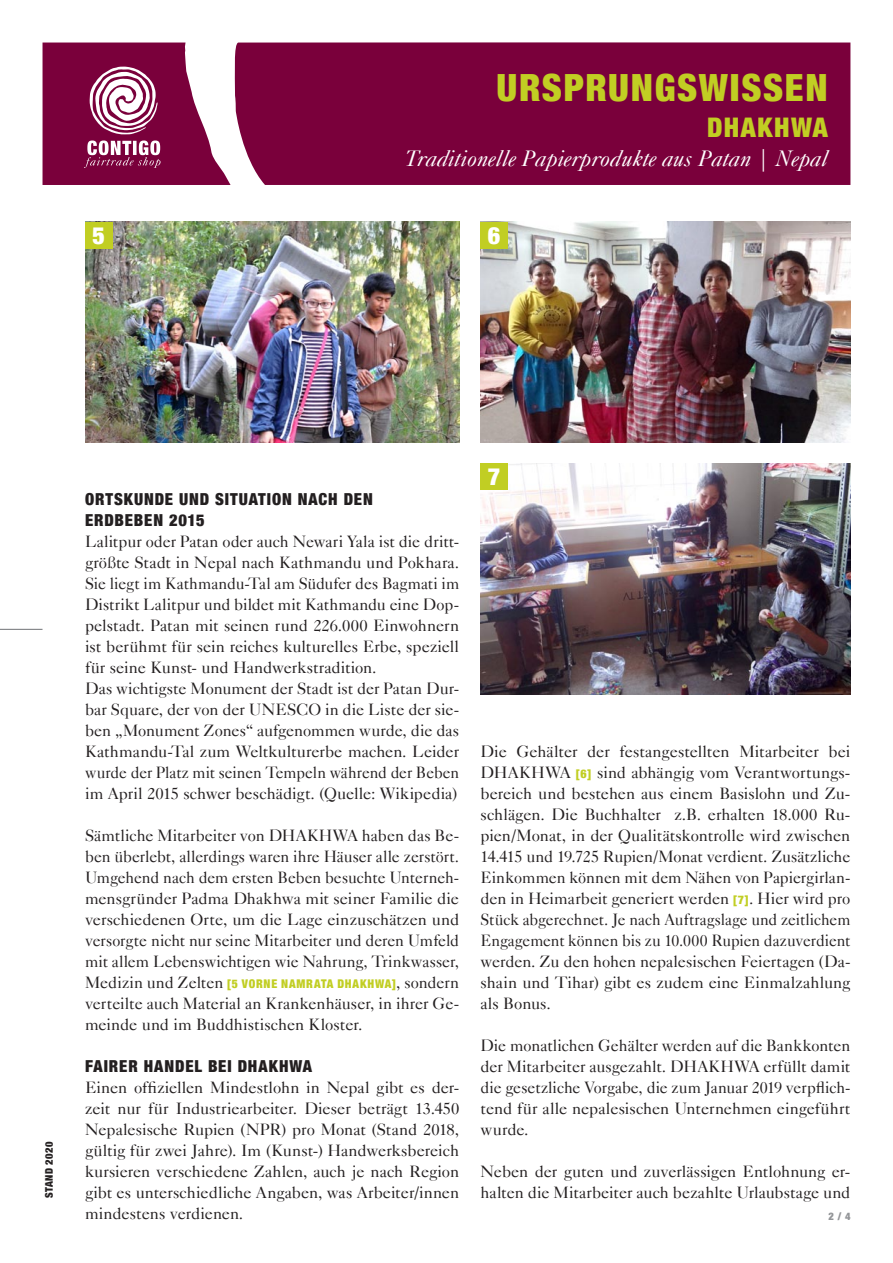
<style>
.page{position:relative;width:893px;height:1263px;background:#fff}
.page>*{position:absolute;margin:0;border:0;box-sizing:border-box;transform-origin:0 0}
.t1{font:900 condensed 37.5px "Helvetica Neue LT";letter-spacing:.045em;color:#c1ce23}
.t2{font:900 condensed 27px "Helvetica Neue LT";letter-spacing:.055em;color:#c1ce23}
.t3{font:900 condensed 24px "Helvetica Neue LT";color:#fff}
.t4{font:italic 22.5px "Caslon Five Forty LT";color:#fff}
.t5{font:16.5px/21px "Caslon Five Forty LT";letter-spacing:-.005em;color:#231f20;text-align:justify}
.t6{font:900 condensed 16.5px "Helvetica Neue LT";letter-spacing:.045em;color:#231f20}
.t7{font:900 condensed 10.5px "Helvetica Neue LT";letter-spacing:.05em;color:#231f20}
.t8{font:900 condensed 10.5px "Helvetica Neue LT";color:#939598}
.s1{font-family:"Helvetica Neue LT";font-weight:900;font-stretch:condensed;font-size:12px;color:#c1ce23}
</style>
<div class="page">
<div style="left:234px;top:42px;width:616px;height:143px;background:#7a003b"></div>
<svg style="left:43px;top:43px;width:188px;height:142px"></svg>
<hr style="left:0;top:629px;width:43px;height:1px;background:#808285">
<img style="left:85px;top:222px;width:374px;height:220px">
<img style="left:480px;top:222px;width:370px;height:220px">
<div style="left:85px;top:222px;width:27px;height:26px;background:#c1ce23"></div>
<div style="left:480px;top:222px;width:28px;height:26px;background:#c1ce23"></div>
<img style="left:480px;top:463px;width:370px;height:231px">
<div style="left:480px;top:463px;width:28px;height:27px;background:#c1ce23"></div>
<h1 class="t1" style="left:496px;top:65px;width:333px">URSPRUNGSWISSEN</h1>
<h2 class="t2" style="left:707px;top:111px;width:122px">DHAKHWA</h2>
<h3 class="t4" style="left:405px;top:145px;width:424px">Traditionelle Papierprodukte aus Patan | Nepal</h3>
<p class="t3" style="left:92px;top:220px;width:14px">5</p>
<p class="t3" style="left:488px;top:220px;width:14px">6</p>
<p class="t7" style="left:43px;top:1198px;width:59px;rotate:-90deg">STAND 2020</p>
<p class="t6" style="left:85px;top:489px;width:11px">ORTSKUN</p>
<p class="t6" style="left:155px;top:489px;width:70px">DEUND SITUATION</p>
<p class="t6" style="left:298px;top:489px;width:66px">NACH DEN</p>
<p class="t6" style="left:85px;top:510px;width:121px">ERDBEBEN 201 5</p>
<p class="t5" style="left:85px;top:531px;width:376px">Lalitpur oder Patan oder auch Newari Yala ist die dritt&shy;größte Stadt in Nepal nach Kathmandu und Pokhara.<br>Sie liegt im Kathmandu-Tal am Südufer des Bagmati im Distrikt Lalitpur und bildet mit Kathmandu eine Dop&shy;pelstadt. Patan mit seinen rund 226.000 Einwohnern ist berühmt für sein reiches kulturelles Erbe, speziell für seine Kunst- und Handwerkstradition.</p>
<p class="t5" style="left:85px;top:678px;width:376px">Das wichtigste Monument der Stadt ist der Patan Dur&shy;bar Square, der von der UNESCO in die Liste der sie&shy;ben „Monument Zones“ aufgenommen wurde, die das Kathmandu-Tal zum Weltkulturerbe machen. Leider wurde der Platz mit seinen Tempeln während der Beben im April 2015 schwer beschädigt. (Quelle: Wikipedia)</p>
<p class="t5" style="left:85px;top:825px;width:376px">Sämtliche Mitarbeiter von DHAKHWA haben das Be&shy;ben überlebt, allerdings waren ihre Häuser alle zerstört.<br>Umgehend nach dem ersten Beben besuchte Unterneh&shy;mensgründer Padma Dhakhwa mit seiner Familie die verschiedenen Orte, um die Lage einzuschätzen und versorgte nicht nur seine Mitarbeiter und deren Umfeld mit allem Lebenswichtigen wie Nahrung, Trinkwasser, Medizin und Zelten <span class="s1">[5 VORNE NAMRATA DHAKHWA]</span>, sondern verteilte auch Material an Krankenhäuser, in ihrer Ge&shy;meinde und im Buddhistischen Kloster.</p>
<p class="t6" style="left:85px;top:1056px;width:10px">FAIRER</p>
<p class="t6" style="left:144px;top:1056px;width:11px">HAN</p>
<p class="t6" style="left:175px;top:1056px;width:85px">DEL BEI DHAKHWA</p>
<p class="t5" style="left:85px;top:1077px;width:376px">Einen offiziellen Mindestlohn in Nepal gibt es der&shy;zeit nur für Industriearbeiter. Dieser beträgt 13.450<br>Nepalesische Rupien (NPR) pro Monat (Stand 2018, gültig für zwei Jahre). Im (Kunst-) Handwerksbereich kursieren verschiedene Zahlen, auch je nach Region gibt es unterschiedliche Angaben, was Arbeiter/innen mindestens verdienen.</p>
<p class="t3" style="left:488px;top:462px;width:14px">7</p>
<p class="t5" style="left:480px;top:741px;width:371px">Die Gehälter der festangestellten Mitarbeiter bei DHAKHWA <span class="s1">[6]</span> sind abhängig vom Verantwortungs&shy;bereich und bestehen aus einem Basislohn und Zu&shy;schlägen. Die Buchhalter z.B. erhalten 18.000 Ru&shy;pien/Monat, in der Qualitätskontrolle wird zwischen 14.415 und 19.725 Rupien/Monat verdient. Zusätzliche Einkommen können mit dem Nähen von Papiergirlan&shy;den in Heimarbeit generiert werden <span class="s1">[7]</span>. Hier wird pro Stück abgerechnet. Je nach Auftragslage und zeitlichem Engagement können bis zu 10.000 Rupien dazuverdient werden. Zu den hohen nepalesischen Feiertagen (Da&shy;shain und Tihar) gibt es zudem eine Einmalzahlung als Bonus.</p>
<p class="t5" style="left:480px;top:1035px;width:371px">Die monatlichen Gehälter werden auf die Bankkonten der Mitarbeiter ausgezahlt. DHAKHWA erfüllt damit die gesetzliche Vorgabe, die zum Januar 2019 verpflich&shy;tend für alle nepalesischen Unternehmen eingeführt wurde.</p>
<p class="t5" style="left:480px;top:1161px;width:371px">Neben der guten und zuverlässigen Entlohnung er&shy;halten die Mitarbeiter auch bezahlte Urlaubstage und</p>
<p class="t8" style="left:838px;top:1209px;width:14px">/ 4</p>
</div>
